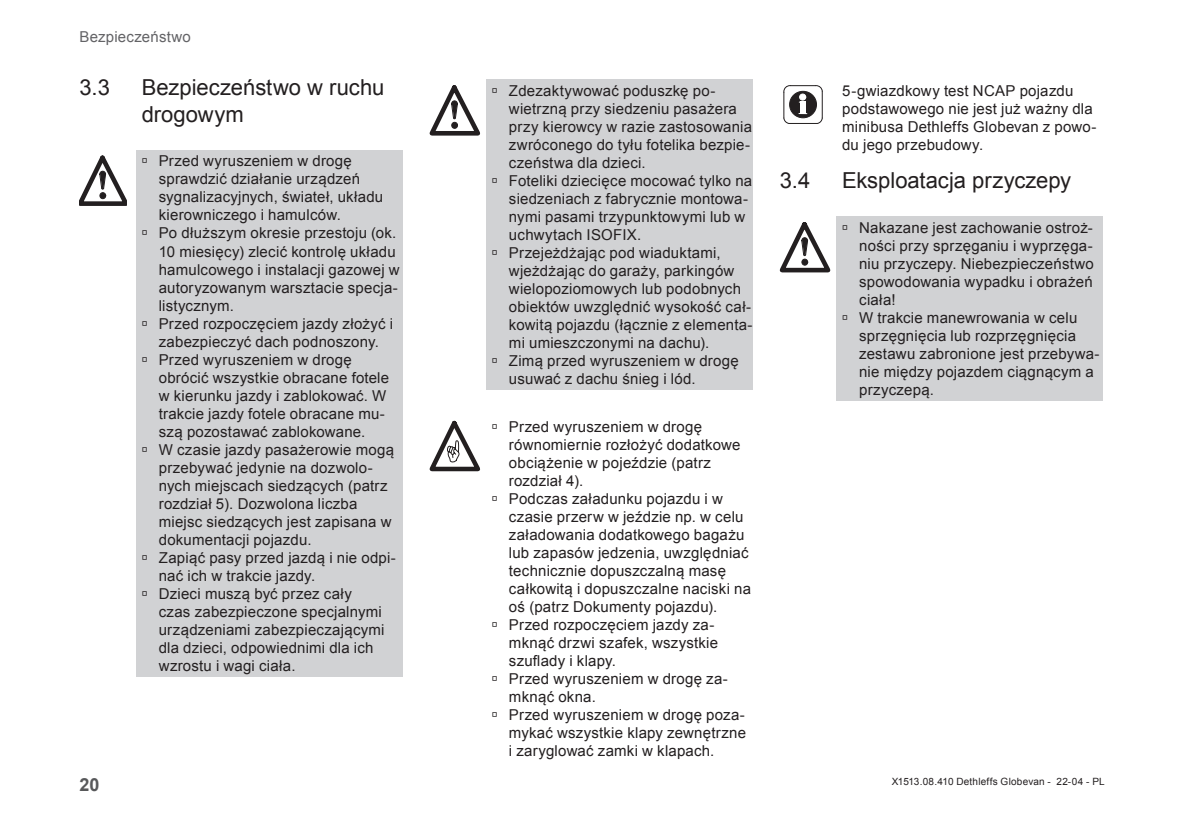
<style>
.page{position:relative;width:1191px;height:823px;background:#fff}
.page>*{position:absolute;margin:0;border:0;box-sizing:border-box;transform-origin:0 0}
.t1{font:22px/26.4px "Arial";color:#231f20}
.t2{font:700 18px "Arial";color:#57585a}
.InfoHinweis-Tabell{font:15px/18px "Arial";letter-spacing:.015em;color:#231f20}
.t3{font:15px "Arial";letter-spacing:.015em;color:#636366}
.t4{font:10px "Arial";letter-spacing:.02em;color:#231f20}
</style>
<div class="page">
<div style="left:136px;top:150px;width:267px;height:526px;background:#d1d2d4"></div>
<svg style="left:79px;top:155px;width:48px;height:51px"></svg>
<div style="left:486px;top:79px;width:267px;height:311px;background:#d1d2d4"></div>
<svg style="left:429px;top:85px;width:51px;height:50px"></svg>
<svg style="left:429px;top:420px;width:51px;height:51px"></svg>
<svg style="left:783px;top:85px;width:40px;height:39px"></svg>
<div style="left:836px;top:216px;width:267px;height:184px;background:#d1d2d4"></div>
<svg style="left:779px;top:222px;width:51px;height:50px"></svg>
<p class="t3" style="left:79px;top:27px;width:113px">Bezpieczeństwo</p>
<p class="t1" style="left:79px;top:75px;width:32px">3.3</p>
<p class="t1" style="left:142px;top:75px;width:244px">Bezpieczeństwo w ruchu drogowym</p>
<p class="InfoHinweis-Tabell" style="left:159px;top:152px;width:226px;text-indent:-17px">→ Przed wyruszeniem w drogę sprawdzić działanie urządzeń sygnalizacyjnych, świateł, układu kierowniczego i hamulców.</p>
<p class="InfoHinweis-Tabell" style="left:159px;top:224px;width:242px;text-indent:-17px">→ Po dłuższym okresie przestoju (ok.<br>10 miesięcy) zlecić kontrolę układu hamulcowego i instalacji gazowej w autoryzowanym warsztacie specja&shy;listycznym.</p>
<p class="InfoHinweis-Tabell" style="left:142px;top:314px;width:253px;text-align:center">→ Przed rozpoczęciem jazdy złożyć i zabezpieczyć dach podnoszony.</p>
<p class="InfoHinweis-Tabell" style="left:159px;top:350px;width:232px;text-indent:-17px">→ Przed wyruszeniem w drogę obrócić wszystkie obracane fotele w kierunku jazdy i zablokować. W trakcie jazdy fotele obracane mu&shy;szą pozostawać zablokowane.</p>
<p class="InfoHinweis-Tabell" style="left:159px;top:440px;width:237px;text-indent:-17px">→ W czasie jazdy pasażerowie mogą przebywać jedynie na dozwolo&shy;nych miejscach siedzących (patrz rozdział 5). Dozwolona liczba miejsc siedzących jest zapisana w dokumentacji pojazdu.</p>
<p class="InfoHinweis-Tabell" style="left:159px;top:548px;width:239px;text-indent:-17px">→ Zapiąć pasy przed jazdą i nie odpi&shy;nać ich w trakcie jazdy.</p>
<p class="InfoHinweis-Tabell" style="left:159px;top:584px;width:227px;text-indent:-17px">→ Dzieci muszą być przez cały czas zabezpieczone specjalnymi urządzeniami zabezpieczającymi dla dzieci, odpowiednimi dla ich wzrostu i wagi ciała.</p>
<p class="InfoHinweis-Tabell" style="left:509px;top:82px;width:245px;text-indent:-17px">→ Zdezaktywować poduszkę po&shy;wietrzną przy siedzeniu pasażera przy kierowcy w razie zastosowania zwróconego do tyłu fotelika bezpie&shy;czeństwa dla dzieci.</p>
<p class="InfoHinweis-Tabell" style="left:509px;top:172px;width:245px;text-indent:-17px">→ Foteliki dziecięce mocować tylko na siedzeniach z fabrycznie montowa&shy;nymi pasami trzypunktowymi lub w uchwytach ISOFIX.</p>
<p class="InfoHinweis-Tabell" style="left:509px;top:244px;width:245px;text-indent:-17px">→ Przejeżdżając pod wiaduktami, wjeżdżając do garaży, parkingów wielopoziomowych lub podobnych obiektów uwzględnić wysokość cał&shy;kowitą pojazdu (łącznie z elementa&shy;mi umieszczonymi na dachu).</p>
<p class="InfoHinweis-Tabell" style="left:509px;top:352px;width:231px;text-indent:-17px">→ Zimą przed wyruszeniem w drogę usuwać z dachu śnieg i lód.</p>
<p class="InfoHinweis-Tabell" style="left:509px;top:417px;width:233px;text-indent:-17px">→ Przed wyruszeniem w drogę równomiernie rozłożyć dodatkowe obciążenie w pojeździe (patrz rozdział 4).</p>
<p class="InfoHinweis-Tabell" style="left:509px;top:489px;width:244px;text-indent:-17px">→ Podczas załadunku pojazdu i w czasie przerw w jeździe np. w celu załadowania dodatkowego bagażu lub zapasów jedzenia, uwzględniać technicznie dopuszczalną masę całkowitą i dopuszczalne naciski na oś (patrz Dokumenty pojazdu).</p>
<p class="InfoHinweis-Tabell" style="left:509px;top:615px;width:211px;text-indent:-17px">→ Przed rozpoczęciem jazdy za&shy;mknąć drzwi szafek, wszystkie szuflady i klapy.</p>
<p class="InfoHinweis-Tabell" style="left:509px;top:669px;width:220px;text-indent:-17px">→ Przed wyruszeniem w drogę za&shy;mknąć okna.</p>
<p class="InfoHinweis-Tabell" style="left:509px;top:705px;width:238px;text-align:justify;text-indent:-17px">→ Przed wyruszeniem w drogę poza&shy;mykać wszystkie klapy zewnętrzne i zaryglować zamki w klapach.</p>
<p class="InfoHinweis-Tabell" style="left:842px;top:82px;width:256px">5-gwiazdkowy test NCAP pojazdu podstawowego nie jest już ważny dla minibusa Dethleffs Globevan z powo&shy;du jego przebudowy.</p>
<p class="t1" style="left:779px;top:168px;width:32px">3.4</p>
<p class="t1" style="left:842px;top:168px;width:231px">Eksploatacja przyczepy</p>
<p class="InfoHinweis-Tabell" style="left:859px;top:219px;width:236px;text-align:justify;text-indent:-17px">→ Nakazane jest zachowanie ostroż&shy;ności przy sprzęganiu i wyprzęga&shy;niu przyczepy. Niebezpieczeństwo spowodowania wypadku i obrażeń ciała!</p>
<p class="InfoHinweis-Tabell" style="left:859px;top:309px;width:242px;text-indent:-17px">→ W trakcie manewrowania w celu sprzęgnięcia lub rozprzęgnięcia zestawu zabronione jest przebywa&shy;nie między pojazdem ciągnącym a przyczepą.</p>
<p class="t2" style="left:79px;top:771px;width:22px">20</p>
<p class="t4" style="left:891px;top:774px;width:214px">X1513.08.410 Dethleffs Globevan - 22-04 - PL</p>
</div>
